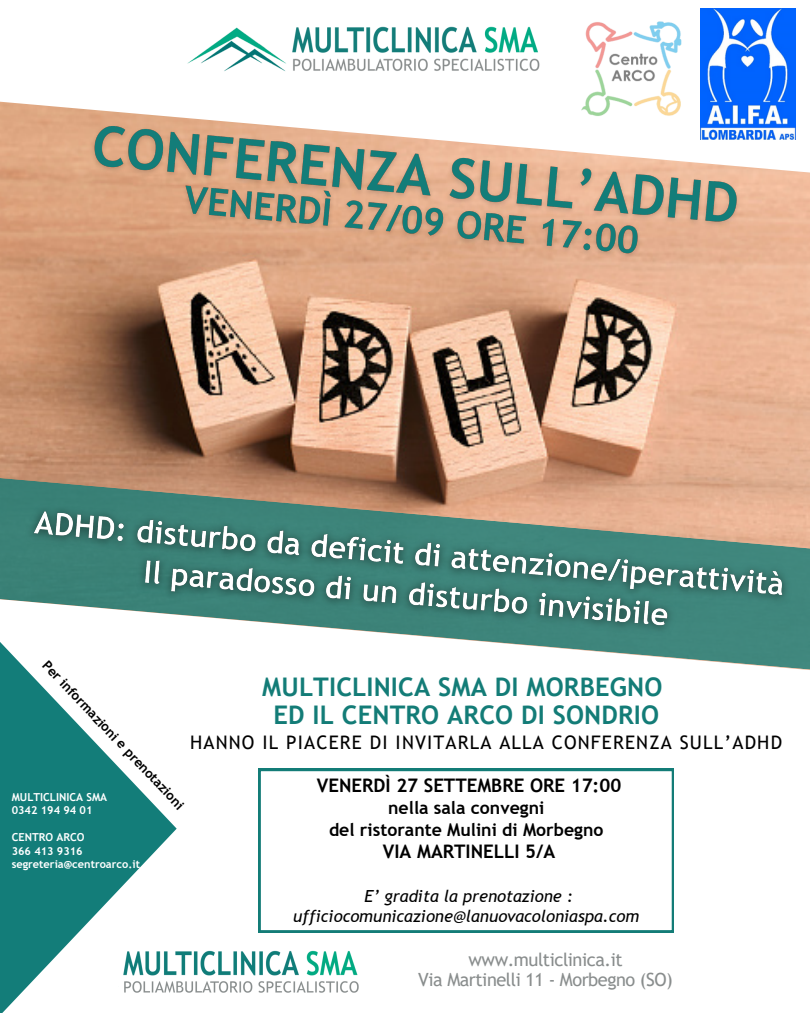
<style>
.page{position:relative;width:810px;height:1013px;background:#fff}
.page>*{position:absolute;margin:0;border:0;box-sizing:border-box;transform-origin:0 0}
.t1{font:700 25.6px/28.5px "Trebuchet MS";letter-spacing:.005em;color:#137c77;text-align:center}
.t2{font:18.7px "Trebuchet MS";letter-spacing:.065em;color:#000}
.t3{font:700 18.7px "Trebuchet MS";color:#000}
.t4{font:18.2px/20.4px "Trebuchet MS";letter-spacing:-.025em;color:#898d8d;text-align:center}
.t5{font:700 17.7px/21.8px "Trebuchet MS";color:#000;text-align:center}
.t6{font:italic 16.7px/20.2px "Trebuchet MS";color:#000;text-align:center}
.t7{font:700 13.4px "Trebuchet MS";color:#000}
.t8{font:700 11px "Trebuchet MS";color:#fff}
</style>
<div class="page">
<img style="left:585px;top:21px;width:97px;height:80px">
<img style="left:187px;top:26px;width:353px;height:46px">
<img style="left:701px;top:8px;width:94px;height:93px">
<img style="left:0;top:101px;width:810px;height:375px">
<svg style="left:0;top:476px;width:810px;height:194px"></svg>
<img style="left:14px;top:496px;width:786px;height:162px">
<img style="left:81px;top:113px;width:666px;height:161px">
<svg style="left:0;top:641px;width:177px;height:371px;fill:#137d79"></svg>
<svg style="left:259px;top:769px;width:415px;height:163px"></svg>
<img style="left:119px;top:947px;width:240px;height:49px">
<img style="left:258px;top:775px;width:416px;height:150px">
<p class="t7" style="left:51px;top:657px;width:200px;rotate:47deg">Per informazioni e prenotazioni</p>
<p class="t1" style="left:262px;top:672px;width:402px">MULTICLINICA SMA DI MORBEGNO<br>ED IL CENTRO ARCO DI SONDRIO</p>
<p class="t2" style="left:190px;top:731px;width:593px">HANNO IL PIACERE DI INVITARLA ALLA CONFERENZA SULL’ADHD</p>
<h2 class="t3" style="left:317px;top:774px;width:306px">VENERDÌ 27 SETTEMBRE ORE 17:00</h2>
<h3 class="t5" style="left:329px;top:796px;width:276px">nella sala convegni<br>del ristorante Mulini di Morbegno</h3>
<h2 class="t3" style="left:383px;top:840px;width:174px">VIA MARTINELLI 5/A</h2>
<h3 class="t6" style="left:293px;top:885px;width:348px">E’ gradita la prenotazione : ufficiocomunicazione@lanuovacoloniaspa.com</h3>
<h5 class="t4" style="left:418px;top:949px;width:256px">www.multiclinica.it<br>Via Martinelli 11 - Morbegno (SO)</h5>
<p class="t8" style="left:12px;top:790px;width:97px">MULTICLINICA SMA</p>
<p class="t8" style="left:12px;top:804px;width:82px">0342 194 94 01</p>
<p class="t8" style="left:12px;top:831px;width:74px">CENTRO ARCO</p>
<h3 class="t8" style="left:12px;top:844px;width:73px">366 413 9316</h3>
<p class="t8" style="left:12px;top:858px;width:130px">segreteria@centroarco.it</p>
</div>
